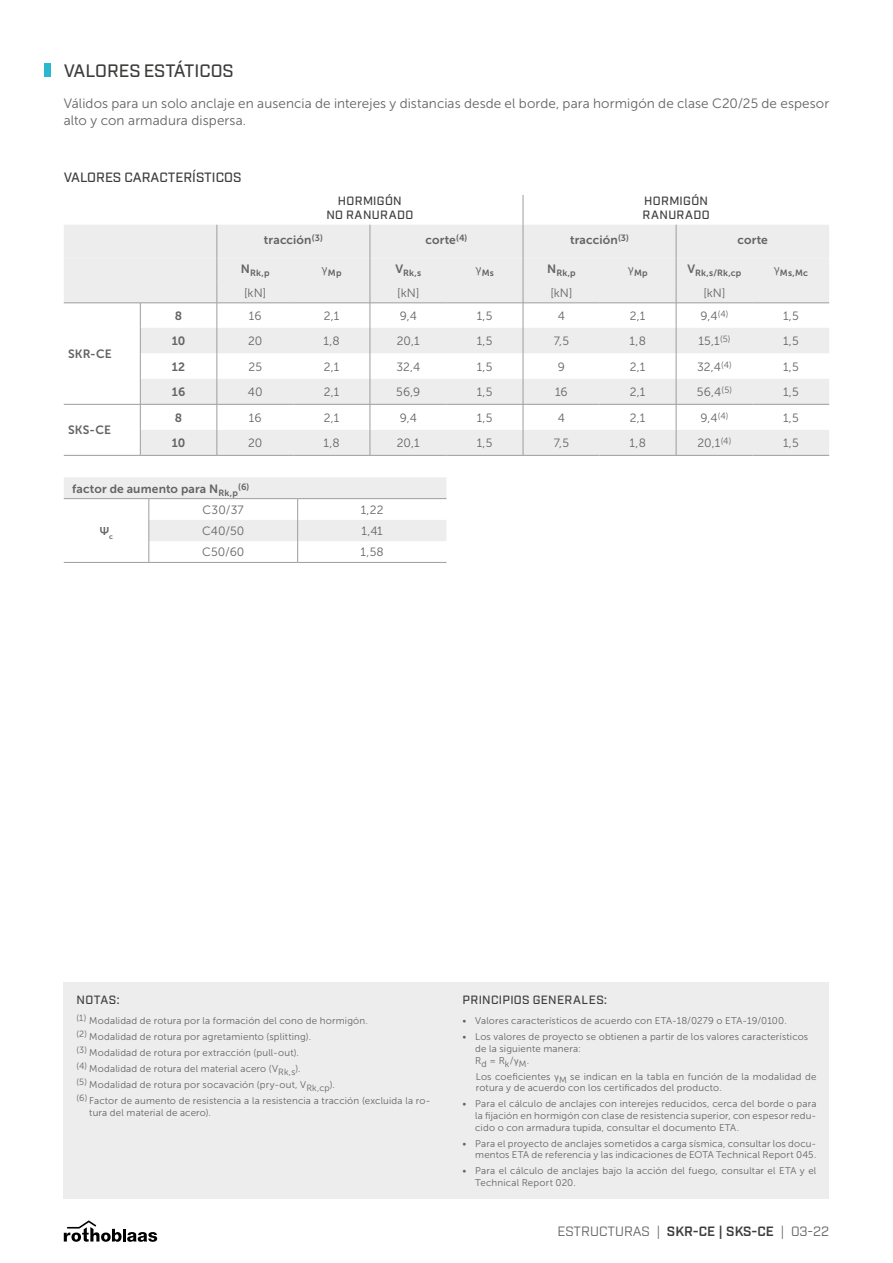
<style>
.page{position:relative;width:893px;height:1263px;background:#fff}
.page>*{position:absolute;margin:0;border:0;box-sizing:border-box;transform-origin:0 0}
.t1{font:500 18px "Industry";letter-spacing:-.005em;color:#3c3c3b}
.t2{font:13.5px/16.2px "Museo Sans 300";letter-spacing:.01em;color:#646363}
.t3{font:13.5px "Industry";color:#646363}
.t4{font:500 13.5px "Industry";color:#3c3c3b}
.t5{font:12px "Museo Sans 300";letter-spacing:.005em;color:#646363}
.t6{font:12px "Museo Sans 700";letter-spacing:.01em;color:#646363}
.t7{font:500 12px/14.4px "Industry";letter-spacing:.03em;color:#3c3c3b;text-align:center}
.t8{font:600 12px "Proxima Nova";color:#646363}
.t9{font:9.75px/11.7px "Museo Sans 300";letter-spacing:.02em;color:#646363}
.t10{font:9px "Museo Sans 700";letter-spacing:.015em;color:#646363}
.s1{font-family:"Proxima Nova"}
.s2{font-weight:600;color:#3c3c3b}
</style>
<div class="page">
<hr style="left:64px;top:455px;width:76px;height:1px;background:#9d9d9c">
<hr style="left:140px;top:455px;width:77px;height:1px;background:#9d9d9c">
<hr style="left:217px;top:455px;width:76px;height:1px;background:#9d9d9c">
<hr style="left:293px;top:455px;width:77px;height:1px;background:#9d9d9c">
<hr style="left:370px;top:455px;width:76px;height:1px;background:#9d9d9c">
<hr style="left:446px;top:455px;width:77px;height:1px;background:#9d9d9c">
<hr style="left:523px;top:455px;width:77px;height:1px;background:#9d9d9c">
<hr style="left:600px;top:455px;width:76px;height:1px;background:#9d9d9c">
<hr style="left:676px;top:455px;width:77px;height:1px;background:#9d9d9c">
<hr style="left:753px;top:455px;width:76px;height:1px;background:#9d9d9c">
<svg style="left:64px;top:195px;width:765px;height:260px"></svg>
<div style="left:64px;top:983px;width:765px;height:216px;background:#ededed"></div>
<hr style="left:64px;top:562px;width:85px;height:1px;background:#9d9d9c">
<hr style="left:149px;top:562px;width:149px;height:1px;background:#9d9d9c">
<hr style="left:298px;top:562px;width:148px;height:1px;background:#9d9d9c">
<svg style="left:64px;top:477px;width:382px;height:85px"></svg>
<svg style="left:64px;top:1220px;width:93px;height:22px"></svg>
<div style="left:45px;top:64px;width:6px;height:13px;background:#29b8ce"></div>
<h1 class="t1" style="left:64px;top:60px;width:172px">VALORES ESTÁTICOS</h1>
<h2 class="t2" style="left:64px;top:96px;width:767px">Válidos para un solo anclaje en ausencia de interejes y distancias desde el borde, para hormigón de clase C20/25 de espesor alto y con armadura dispersa.</h2>
<h2 class="t4" style="left:64px;top:169px;width:179px">VALORES CARACTERÍSTICOS</h2>
<p class="t7" style="left:326px;top:194px;width:89px">HORMIGÓN<br>NO RANURADO</p>
<p class="t7" style="left:643px;top:194px;width:69px;text-align:left">HORMIGÓN<br>RANURADO</p>
<p class="t6" style="left:68px;top:347px;width:45px">SKR-CE</p>
<p class="t6" style="left:68px;top:423px;width:44px">SKS-CE</p>
<p class="t6" style="left:264px;top:233px;width:60px">tracción<sup>(3)</sup></p>
<p class="t6" style="left:426px;top:233px;width:43px">corte<sup>(4)</sup></p>
<p class="t6" style="left:570px;top:233px;width:60px">tracción<sup>(3)</sup></p>
<p class="t6" style="left:737px;top:233px;width:32px">corte</p>
<p class="t10" style="left:241px;top:267px;width:30px"><sup>N</sup>Rk,p</p>
<p class="t10" style="left:322px;top:268px;width:21px"><sup>γ</sup>Mp</p>
<p class="t10" style="left:395px;top:267px;width:27px"><sup>V</sup>Rk,s</p>
<p class="t10" style="left:475px;top:268px;width:20px"><sup>γ</sup>Ms</p>
<p class="t10" style="left:547px;top:267px;width:30px"><sup>N</sup>Rk,p</p>
<p class="t10" style="left:628px;top:268px;width:21px"><sup>γ</sup>Mp</p>
<p class="t10" style="left:687px;top:267px;width:55px"><sup>V</sup>Rk,s/Rk,cp</p>
<p class="t10" style="left:774px;top:268px;width:36px"><sup>γ</sup>Ms,Mc</p>
<p class="t5" style="left:244px;top:286px;width:24px">[kN]</p>
<p class="t5" style="left:397px;top:286px;width:24px">[kN]</p>
<p class="t5" style="left:550px;top:286px;width:24px">[kN]</p>
<p class="t5" style="left:703px;top:286px;width:24px">[kN]</p>
<p class="t6" style="left:175px;top:309px;width:9px">8</p>
<p class="t5" style="left:249px;top:309px;width:14px">16</p>
<p class="t5" style="left:324px;top:309px;width:17px">2,1</p>
<p class="t5" style="left:400px;top:309px;width:19px">9,4</p>
<p class="t5" style="left:477px;top:309px;width:17px">1,5</p>
<p class="t5" style="left:558px;top:309px;width:9px">4</p>
<p class="t5" style="left:630px;top:309px;width:17px">2,1</p>
<p class="t5" style="left:700px;top:309px;width:30px">9,4<sup>(4)</sup></p>
<p class="t5" style="left:783px;top:309px;width:17px">1,5</p>
<p class="t6" style="left:172px;top:334px;width:15px">10</p>
<p class="t5" style="left:248px;top:334px;width:16px">20</p>
<p class="t5" style="left:323px;top:334px;width:18px">1,8</p>
<p class="t5" style="left:397px;top:334px;width:24px">20,1</p>
<p class="t5" style="left:477px;top:334px;width:17px">1,5</p>
<p class="t5" style="left:554px;top:334px;width:17px">7,5</p>
<p class="t5" style="left:630px;top:334px;width:18px">1,8</p>
<p class="t5" style="left:698px;top:334px;width:34px">15,1<sup>(5)</sup></p>
<p class="t5" style="left:783px;top:334px;width:17px">1,5</p>
<p class="t6" style="left:172px;top:360px;width:15px">12</p>
<p class="t5" style="left:248px;top:360px;width:15px">25</p>
<p class="t5" style="left:324px;top:360px;width:17px">2,1</p>
<p class="t5" style="left:396px;top:360px;width:25px">32,4</p>
<p class="t5" style="left:477px;top:360px;width:17px">1,5</p>
<p class="t5" style="left:558px;top:360px;width:9px">9</p>
<p class="t5" style="left:630px;top:360px;width:17px">2,1</p>
<p class="t5" style="left:697px;top:360px;width:36px">32,4<sup>(4)</sup></p>
<p class="t5" style="left:783px;top:360px;width:17px">1,5</p>
<p class="t6" style="left:172px;top:385px;width:15px">16</p>
<p class="t5" style="left:248px;top:385px;width:16px">40</p>
<p class="t5" style="left:324px;top:385px;width:17px">2,1</p>
<p class="t5" style="left:396px;top:385px;width:26px">56,9</p>
<p class="t5" style="left:477px;top:385px;width:17px">1,5</p>
<p class="t5" style="left:555px;top:385px;width:14px">16</p>
<p class="t5" style="left:630px;top:385px;width:17px">2,1</p>
<p class="t5" style="left:697px;top:385px;width:37px">56,4<sup>(5)</sup></p>
<p class="t5" style="left:783px;top:385px;width:17px">1,5</p>
<p class="t6" style="left:175px;top:411px;width:9px">8</p>
<p class="t5" style="left:249px;top:411px;width:14px">16</p>
<p class="t5" style="left:324px;top:411px;width:17px">2,1</p>
<p class="t5" style="left:400px;top:411px;width:19px">9,4</p>
<p class="t5" style="left:477px;top:411px;width:17px">1,5</p>
<p class="t5" style="left:558px;top:411px;width:9px">4</p>
<p class="t5" style="left:630px;top:411px;width:17px">2,1</p>
<p class="t5" style="left:700px;top:411px;width:30px">9,4<sup>(4)</sup></p>
<p class="t5" style="left:783px;top:411px;width:17px">1,5</p>
<p class="t6" style="left:172px;top:436px;width:15px">10</p>
<p class="t5" style="left:248px;top:436px;width:16px">20</p>
<p class="t5" style="left:323px;top:436px;width:18px">1,8</p>
<p class="t5" style="left:397px;top:436px;width:24px">20,1</p>
<p class="t5" style="left:477px;top:436px;width:17px">1,5</p>
<p class="t5" style="left:554px;top:436px;width:17px">7,5</p>
<p class="t5" style="left:630px;top:436px;width:18px">1,8</p>
<p class="t5" style="left:697px;top:436px;width:35px">20,1<sup>(4)</sup></p>
<p class="t5" style="left:783px;top:436px;width:17px">1,5</p>
<p class="t6" style="left:72px;top:482px;width:167px">factor de aumento para N<sub>Rk,p</sub></p>
<p class="t10" style="left:238px;top:481px;width:13px">(6)</p>
<p class="t8" style="left:99px;top:522px;width:15px">Ψ<sub>c</sub></p>
<p class="t5" style="left:203px;top:503px;width:43px">C30/37</p>
<p class="t5" style="left:361px;top:503px;width:24px">1,22</p>
<p class="t5" style="left:202px;top:524px;width:44px">C40/50</p>
<p class="t5" style="left:361px;top:524px;width:23px">1,41</p>
<p class="t5" style="left:202px;top:546px;width:44px">C50/60</p>
<p class="t5" style="left:361px;top:546px;width:25px">1,58</p>
<p class="t7" style="left:77px;top:993px;width:44px">NOTAS:</p>
<p class="t9" style="left:77px;top:1013px;width:355px;line-height:15.9px"><sup>(1)</sup> Modalidad de rotura por la formación del cono de hormigón.<br><sup>(2)</sup> Modalidad de rotura por agretamiento (splitting).<br><sup>(3)</sup> Modalidad de rotura por extracción (pull-out).<br><sup>(4)</sup> Modalidad de rotura del material acero (V<sub>Rk,s</sub>).<br><sup>(5)</sup> Modalidad de rotura por socavación (pry-out, V<sub>Rk,cp</sub>).<br><sup>(6)</sup> Factor de aumento de resistencia a la resistencia a tracción (excluida la ro-</p>
<p class="t9" style="left:89px;top:1107px;width:123px">tura del material de acero).</p>
<p class="t7" style="left:462px;top:993px;width:146px">PRINCIPIOS GENERALES:</p>
<p class="t9" style="left:462px;top:1015px;width:326px">• Valores característicos de acuerdo con ETA-18/0279 o ETA-19/0100.</p>
<p class="t9" style="left:475px;top:1031px;width:335px;text-indent:-13px">• Los valores de proyecto se obtienen a partir de los valores característicos de la siguiente manera:<br>R<sub>d</sub> = R<sub>k</sub>/<span class="s1">γ</span><sub>M</sub>.</p>
<p class="t9" style="left:476px;top:1070px;width:342px">Los coeficientes <span class="s1">γ</span><sub>M</sub> se indican en la tabla en función de la modalidad de rotura y de acuerdo con los certificados del producto.</p>
<p class="t9" style="left:475px;top:1098px;width:343px;text-align:justify;text-indent:-13px">• Para el cálculo de anclajes con interejes reducidos, cerca del borde o para la fijación en hormigón con clase de resistencia superior, con espesor redu&shy;cido o con armadura tupida, consultar el documento ETA.</p>
<p class="t9" style="left:462px;top:1137px;width:355px;text-align:right">• Para el proyecto de anclajes sometidos a carga sísmica, consultar los docu&shy;mentos ETA de referencia y las indicaciones de EOTA Technical Report 045.</p>
<p class="t9" style="left:475px;top:1165px;width:343px;text-indent:-13px">• Para el cálculo de anclajes bajo la acción del fuego, consultar el ETA y el<br>Technical Report 020.</p>
<h2 class="t3" style="left:557px;top:1223px;width:273px">ESTRUCTURAS | <span class="s2">SKR-CE | SKS-CE</span> | 03-22</h2>
</div>
